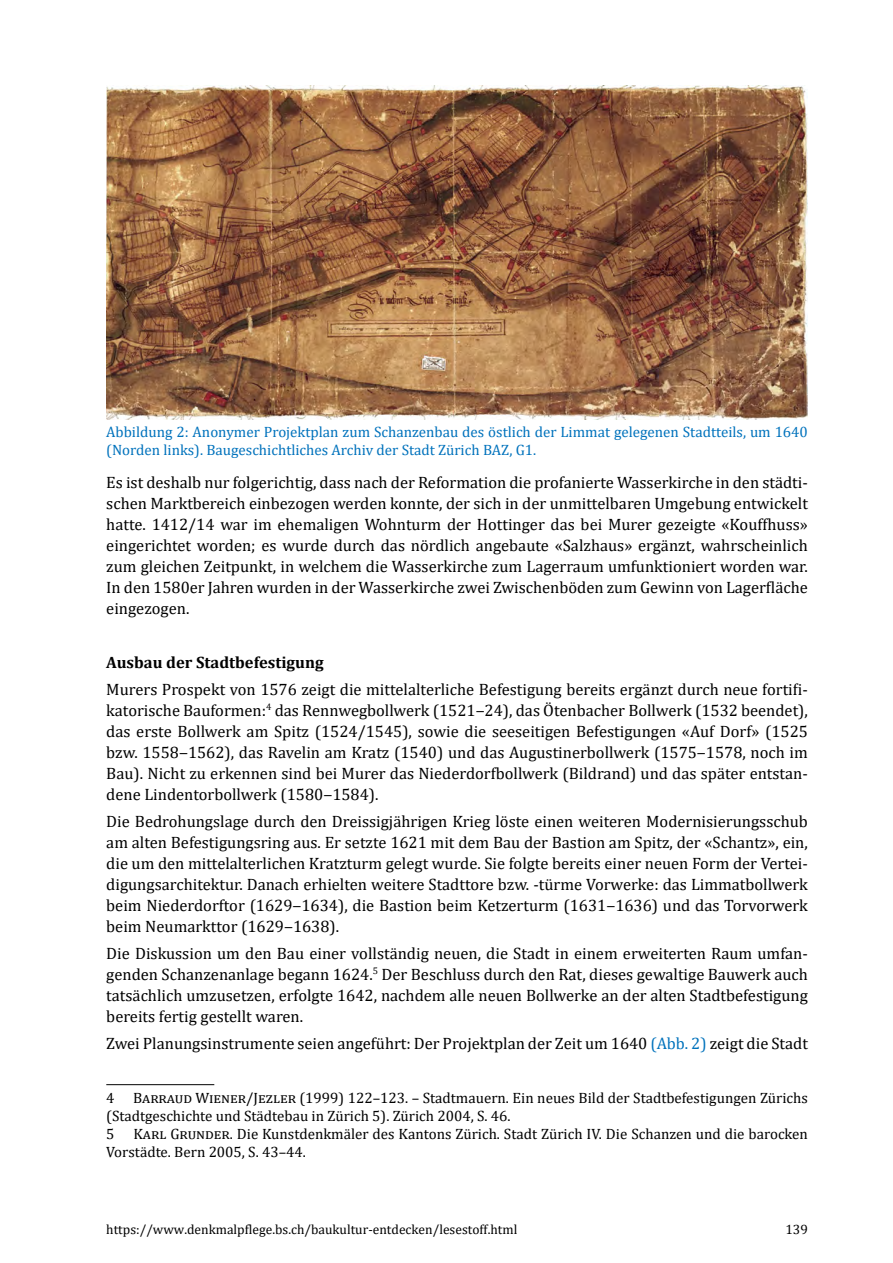
<style>
.page{position:relative;width:893px;height:1263px;background:#fff}
.page>*{position:absolute;margin:0;border:0;box-sizing:border-box;transform-origin:0 0}
.t1{font:16.5px/21px "Cambria";color:#000;text-align:justify}
.t2{font:700 16.5px "Cambria";color:#000}
.t3{font:15px/18px "Cambria";color:#000}
.t4{font:15px/18px "Cambria";color:#0072bc}
.t5{font:13.5px "Cambria";color:#000}
.s1{color:#0072bc}
</style>
<div class="page">
<hr style="left:106px;top:1084px;width:108px;height:1px;background:#000">
<img style="left:106px;top:85px;width:702px;height:335px">
<p class="t4" style="left:106px;top:423px;width:703px">Abbildung 2: Anonymer Projektplan zum Schanzenbau des östlich der Limmat gelegenen Stadtteils, um 1640 (Norden links). Baugeschichtliches Archiv der Stadt Zürich BAZ, G1.</p>
<p class="t1" style="left:106px;top:471px;width:703px">Es ist deshalb nur folgerichtig, dass nach der Reformation die profanierte Wasserkirche in den städti&shy;schen Marktbereich einbezogen werden konnte, der sich in der unmittelbaren Umgebung entwickelt hatte. 1412/14 war im ehemaligen Wohnturm der Hottinger das bei Murer gezeigte «Kouffhuss» eingerichtet worden; es wurde durch das nördlich angebaute «Salzhaus» ergänzt, wahrscheinlich zum gleichen Zeitpunkt, in welchem die Wasserkirche zum Lagerraum umfunktioniert worden war.<br>In den 1580er Jahren wurden in der Wasserkirche zwei Zwischenböden zum Gewinn von Lagerfläche eingezogen.</p>
<p class="t2" style="left:106px;top:650px;width:219px">Ausbau der Stadtbefestigung</p>
<p class="t1" style="left:106px;top:678px;width:703px">Murers Prospekt von 1576 zeigt die mittelalterliche Befestigung bereits ergänzt durch neue fortifi&shy;katorische Bauformen:<sup>4</sup> das Rennwegbollwerk (1521‒24), das Ötenbacher Bollwerk (1532 beendet), das erste Bollwerk am Spitz (1524/1545), sowie die seeseitigen Befestigungen «Auf Dorf» (1525 bzw. 1558‒1562), das Ravelin am Kratz (1540) und das Augustinerbollwerk (1575‒1578, noch im Bau). Nicht zu erkennen sind bei Murer das Niederdorfbollwerk (Bildrand) und das später entstan&shy;dene Lindentorbollwerk (1580‒1584).</p>
<p class="t1" style="left:106px;top:810px;width:703px">Die Bedrohungslage durch den Dreissigjährigen Krieg löste einen weiteren Modernisierungsschub am alten Befestigungsring aus. Er setzte 1621 mit dem Bau der Bastion am Spitz, der «Schantz», ein, die um den mittelalterlichen Kratzturm gelegt wurde. Sie folgte bereits einer neuen Form der Vertei&shy;digungsarchitektur. Danach erhielten weitere Stadttore bzw. -türme Vorwerke: das Limmatbollwerk beim Niederdorftor (1629‒1634), die Bastion beim Ketzerturm (1631‒1636) und das Torvorwerk beim Neumarkttor (1629‒1638).</p>
<p class="t1" style="left:106px;top:942px;width:703px">Die Diskussion um den Bau einer vollständig neuen, die Stadt in einem erweiterten Raum umfan&shy;genden Schanzenanlage begann 1624.<sup>5</sup> Der Beschluss durch den Rat, dieses gewaltige Bauwerk auch tatsächlich umzusetzen, erfolgte 1642, nachdem alle neuen Bollwerke an der alten Stadtbefestigung bereits fertig gestellt waren.</p>
<p class="t1" style="left:106px;top:1032px;width:703px">Zwei Planungsinstrumente seien angeführt: Der Projektplan der Zeit um 1640 <span class="s1">(Abb. 2)</span> zeigt die Stadt</p>
<p class="t3" style="left:106px;top:1088px;width:703px">4 Barraud Wiener/Jezler (1999) 122–123. – Stadtmauern. Ein neues Bild der Stadtbefestigungen Zürichs (Stadtgeschichte und Städtebau in Zürich 5). Zürich 2004, S. 46.<br>5</p>
<p class="t3" style="left:106px;top:1124px;width:703px;text-indent:27px">Karl Grunder. Die Kunstdenkmäler des Kantons Zürich. Stadt Zürich IV. Die Schanzen und die barocken<br>Vorstädte. Bern 2005, S. 43–44.</p>
<p class="t5" style="left:106px;top:1221px;width:413px">https://www.denkmalpflege.bs.ch/baukultur-entdecken/lesestoff.html</p>
<p class="t5" style="left:785px;top:1221px;width:24px">139</p>
</div>
